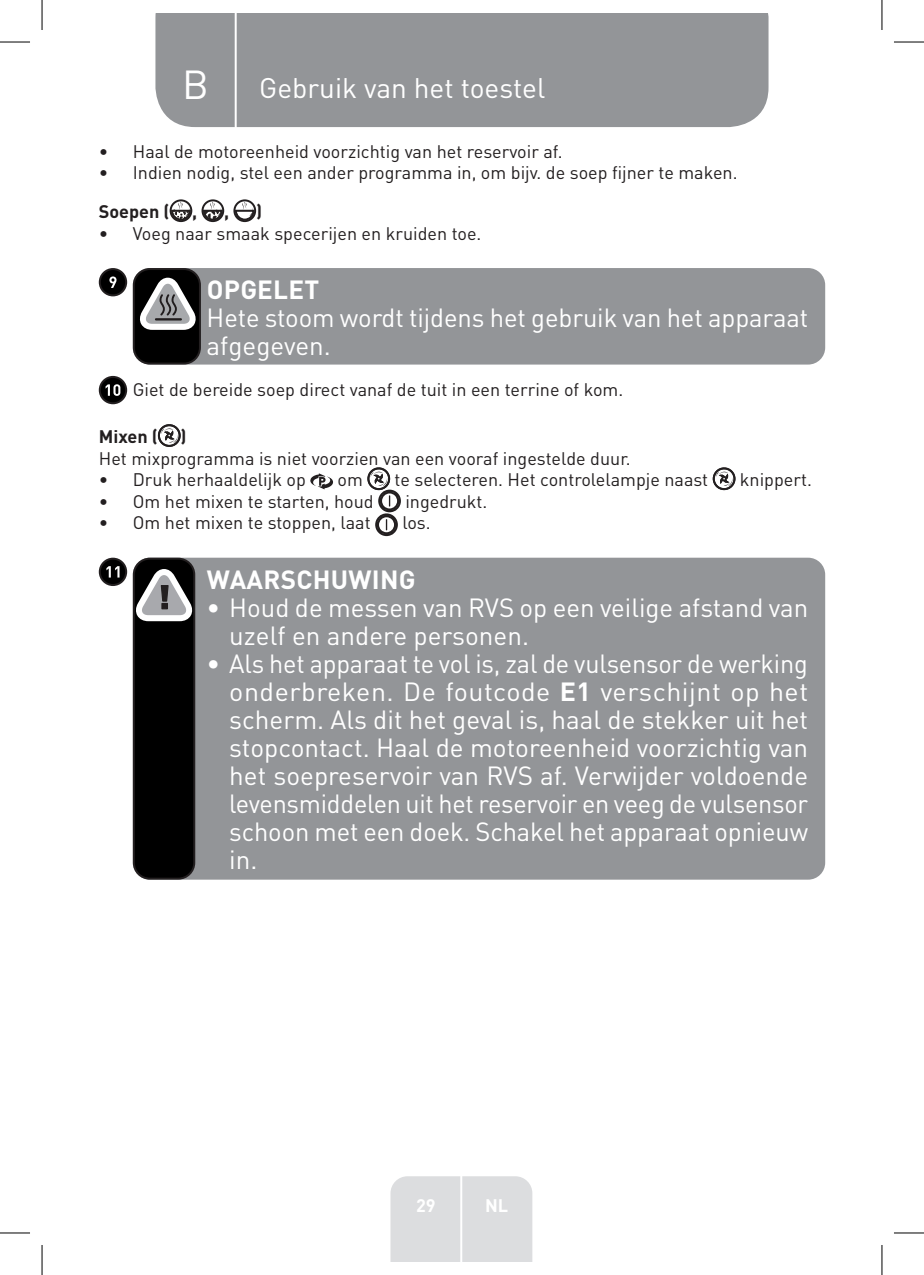
<style>
.page{position:relative;width:924px;height:1275px;background:#fff}
.page>*{position:absolute;margin:0;border:0;box-sizing:border-box;transform-origin:0 0}
.t1{font:40px "DIN Pro";color:#fff}
.TitreGauche__gabarit{font:28px "DIN Pro";color:#fff}
.Large_Text__3_2_mm__-_White{font:26px/28px "DIN Pro";letter-spacing:-.005em;color:#fff}
.Large_Text__3_2_mm__-_White_Bold{font:700 26px "DIN Pro";letter-spacing:.01em;color:#fff}
.Body{font:18px "DIN Pro";color:#231f20}
.Headline-02_SB{font:700 18px "DIN Pro";color:#231f20}
.t2{font:700 18px "DIN Pro";color:#fff}
.s1{font-weight:700}
</style>
<div class="page">
<div style="left:155px;top:14px;width:613px;height:113px;background:#939598"></div>
<div style="left:390px;top:1176px;width:142px;height:85px;background:#dcdddf"></div>
<hr style="left:460px;top:1153px;width:2px;height:108px;background:#fff">
<hr style="left:234px;top:14px;width:2px;height:116px;background:#fff">
<div style="left:169px;top:199px;width:23px;height:23px;border:2px solid #231f20;border-radius:50%"></div>
<svg style="left:170px;top:202px;width:22px;height:20px"></svg>
<div style="left:201px;top:199px;width:23px;height:23px;border:2px solid #231f20;border-radius:50%"></div>
<svg style="left:202px;top:202px;width:21px;height:20px"></svg>
<div style="left:233px;top:199px;width:23px;height:23px;border:2px solid #231f20;border-radius:50%"></div>
<svg style="left:234px;top:202px;width:21px;height:20px"></svg>
<div style="left:100px;top:269px;width:26px;height:26px;background:#000;border-radius:50%"></div>
<div style="left:99px;top:268px;width:28px;height:28px;border:2px solid #231f20;border-radius:50%"></div>
<svg style="left:109px;top:276px;width:7px;height:12px"></svg>
<div style="left:133px;top:268px;width:691px;height:96px;background:#939598;border-radius:17px"></div>
<div style="left:134px;top:269px;width:66px;height:94px;background:#000;border-radius:16px"></div>
<div style="left:133px;top:268px;width:68px;height:96px;border:2px solid #231f20;border-radius:16px"></div>
<svg style="left:140px;top:278px;width:55px;height:52px"></svg>
<div style="left:100px;top:377px;width:26px;height:26px;background:#000;border-radius:50%"></div>
<div style="left:99px;top:376px;width:28px;height:28px;border:2px solid #231f20;border-radius:50%"></div>
<svg style="left:105px;top:384px;width:15px;height:12px"></svg>
<div style="left:158px;top:424px;width:22px;height:23px;border:2px solid #231f20;border-radius:50%"></div>
<svg style="left:161px;top:428px;width:17px;height:15px"></svg>
<svg style="left:310px;top:473px;width:23px;height:16px"></svg>
<div style="left:367px;top:467px;width:23px;height:23px;border:2px solid #231f20;border-radius:50%"></div>
<svg style="left:713px;top:468px;width:21px;height:22px"></svg>
<div style="left:712px;top:467px;width:23px;height:23px;border:2px solid #231f20;border-radius:50%"></div>
<svg style="left:715px;top:471px;width:17px;height:15px"></svg>
<svg style="left:370px;top:471px;width:30px;height:65px"></svg>
<svg style="left:100px;top:558px;width:26px;height:27px"></svg>
<div style="left:99px;top:557px;width:28px;height:29px;border:2px solid #231f20;border-radius:50%"></div>
<svg style="left:106px;top:566px;width:13px;height:11px"></svg>
<div style="left:133px;top:558px;width:691px;height:321px;background:#939598;border-radius:17px"></div>
<div style="left:134px;top:558px;width:60px;height:320px;background:#000;border-radius:16px"></div>
<div style="left:133px;top:557px;width:62px;height:322px;border:2px solid #231f20;border-radius:16px"></div>
<svg style="left:135px;top:569px;width:58px;height:52px"></svg>
<hr style="left:0;top:42px;width:30px;height:1px;background:#000">
<hr style="left:893px;top:42px;width:30px;height:1px;background:#000">
<hr style="left:0;top:1232px;width:30px;height:1px;background:#000">
<hr style="left:893px;top:1232px;width:30px;height:1px;background:#000">
<hr style="left:42px;top:0;width:1px;height:30px;background:#000">
<hr style="left:42px;top:1245px;width:1px;height:30px;background:#000">
<hr style="left:881px;top:0;width:1px;height:30px;background:#000">
<hr style="left:881px;top:1245px;width:1px;height:30px;background:#000">
<p class="t1" style="left:182px;top:57px;width:28px">B</p>
<p class="TitreGauche__gabarit" style="left:259px;top:69px;width:287px">Gebruik van het toestel</p>
<p class="Body" style="left:99px;top:139px;width:465px">• Haal de motoreenheid voorzichtig van het reservoir af.</p>
<p class="Body" style="left:99px;top:161px;width:640px">• Indien nodig, stel een ander programma in, om bijv. de soep fijner te maken.</p>
<p class="Headline-02_SB" style="left:99px;top:199px;width:72px">Soepen (</p>
<p class="Headline-02_SB" style="left:192px;top:199px;width:7px">,</p>
<p class="Headline-02_SB" style="left:224px;top:199px;width:7px">,</p>
<p class="Headline-02_SB" style="left:256px;top:199px;width:8px">)</p>
<p class="Body" style="left:99px;top:221px;width:384px">• Voeg naar smaak specerijen en kruiden toe.</p>
<p class="Large_Text__3_2_mm__-_White_Bold" style="left:207px;top:272px;width:114px">OPGELET</p>
<p class="Large_Text__3_2_mm__-_White" style="left:206px;top:303px;width:603px">Hete stoom wordt tijdens het gebruik van het apparaat afgegeven.</p>
<p class="Body" style="left:133px;top:377px;width:491px">Giet de bereide soep direct vanaf de tuit in een terrine of kom.</p>
<p class="Headline-02_SB" style="left:99px;top:424px;width:61px">Mixen (</p>
<p class="Headline-02_SB" style="left:180px;top:424px;width:8px">)</p>
<p class="Body" style="left:99px;top:446px;width:533px">Het mixprogramma is niet voorzien van een vooraf ingestelde duur.</p>
<p class="Body" style="left:99px;top:467px;width:208px">• Druk herhaaldelijk op</p>
<p class="Body" style="left:337px;top:467px;width:27px">om</p>
<p class="Body" style="left:394px;top:467px;width:315px">te selecteren. Het controlelampje naast</p>
<p class="Body" style="left:739px;top:467px;width:73px">knippert.</p>
<p class="Body" style="left:99px;top:489px;width:276px">• Om het mixen te starten, houd</p>
<p class="Body" style="left:405px;top:489px;width:83px">ingedrukt.</p>
<p class="Body" style="left:99px;top:510px;width:273px">• Om het mixen te stoppen, laat</p>
<p class="Body" style="left:402px;top:510px;width:30px">los.</p>
<p class="Large_Text__3_2_mm__-_White_Bold" style="left:207px;top:562px;width:210px">WAARSCHUWING</p>
<p class="Large_Text__3_2_mm__-_White" style="left:229px;top:592px;width:580px;text-indent:-23px">• Houd de messen van RVS op een veilige afstand van uzelf en andere personen.</p>
<p class="Large_Text__3_2_mm__-_White" style="left:229px;top:648px;width:580px;text-align:justify;text-indent:-23px">• Als het apparaat te vol is, zal de vulsensor de werking onderbreken. De foutcode <span class="s1">E1</span> verschijnt op het scherm. Als dit het geval is, haal de stekker uit het stopcontact. Haal de motoreenheid voorzichtig van het soepreservoir van RVS af. Verwijder voldoende levensmiddelen uit het reservoir en veeg de vulsensor schoon met een doek. Schakel het apparaat opnieuw in.</p>
<p class="t2" style="left:416px;top:1192px;width:21px">29</p>
<p class="t2" style="left:485px;top:1192px;width:25px">NL</p>
</div>
